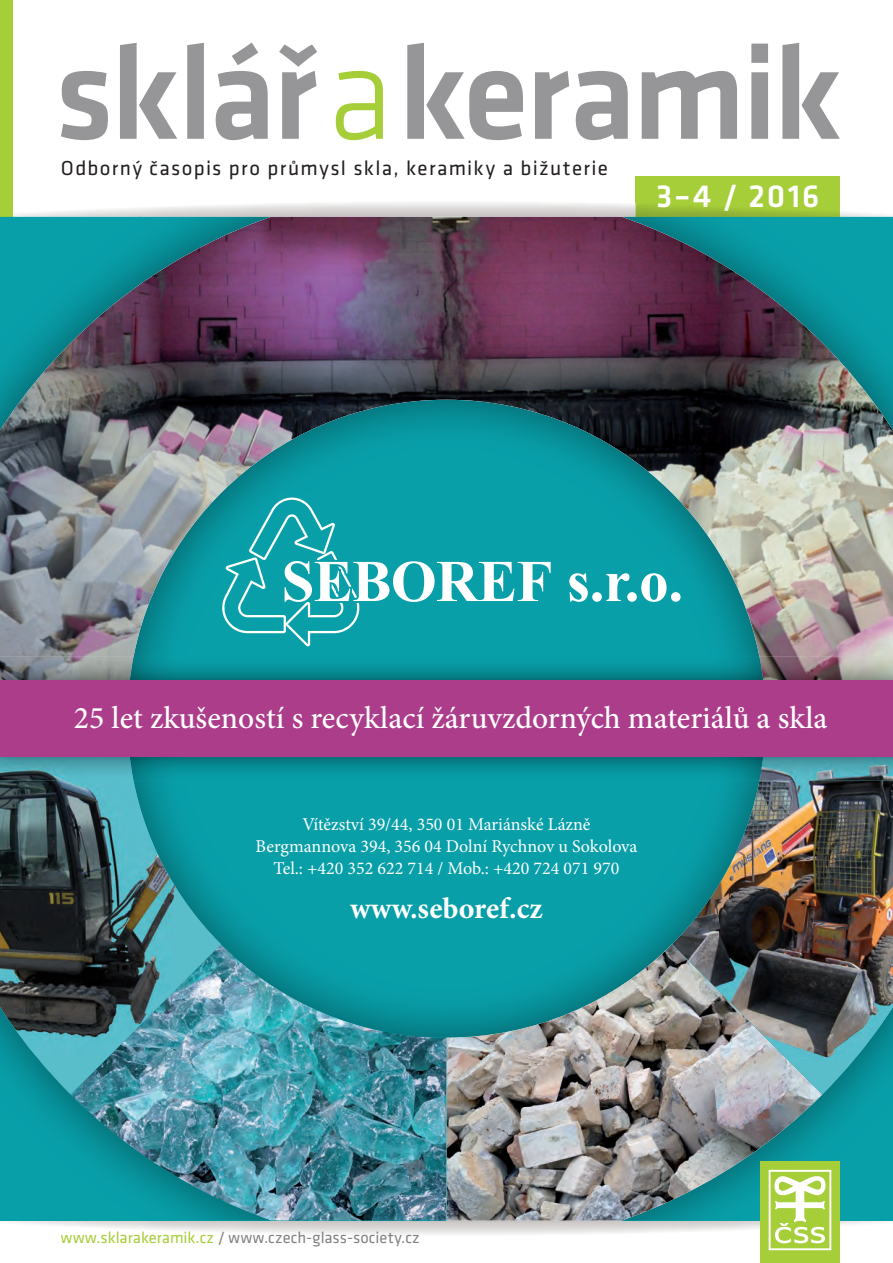
<style>
.page{position:relative;width:893px;height:1263px;background:#fff}
.page>*{position:absolute;margin:0;border:0;box-sizing:border-box;transform-origin:0 0}
.t1{font:500 33px "Klavika Basic";color:#fff}
.t2{font:500 31.5px "Minion Pro";color:#fff}
.t3{font:700 30px "Minion Pro";color:#fff}
.t4{font:21px "Klavika Basic";letter-spacing:.06em;color:#231f20}
.t5{font:18px/21.6px "Minion Pro";color:#fff;text-align:center}
.t6{font:16.5px "Klavika Basic";color:#828283}
.s1{color:#fcfcfc}
.s2{color:#f6f6f5}
.s3{color:#a6ce39}
</style>
<div class="page">
<div style="left:636px;top:176px;width:204px;height:41px;background:#a6ce39"></div>
<img style="left:0;top:1220px;width:893px;height:14px">
<img style="left:13px;top:201px;width:880px;height:16px">
<img style="left:636px;top:203px;width:204px;height:14px">
<img style="left:658px;top:204px;width:160px;height:7px">
<svg style="left:61px;top:43px;width:779px;height:97px"></svg>
<svg style="left:336px;top:71px;width:47px;height:69px"></svg>
<div style="left:0;top:0;width:13px;height:217px;background:#a6ce39"></div>
<div style="left:221px;top:780px;width:451px;height:70px;background:#089fa9"></div>
<div style="left:221px;top:850px;width:451px;height:94px;background:#089fa9"></div>
<div style="left:0;top:1094px;width:38px;height:126px;background:#089fa9"></div>
<div style="left:855px;top:1094px;width:38px;height:126px;background:#089fa9"></div>
<img style="left:38px;top:1094px;width:33px;height:126px">
<img style="left:822px;top:1094px;width:33px;height:126px">
<img style="left:71px;top:944px;width:751px;height:276px">
<svg style="left:672px;top:780px;width:221px;height:314px;background:#5ca3a8"></svg>
<img style="left:718px;top:780px;width:175px;height:281px">
<img style="left:672px;top:874px;width:47px;height:141px">
<img style="left:0;top:217px;width:893px;height:463px">
<svg style="left:0;top:780px;width:221px;height:314px;background:#389dab"></svg>
<img style="left:0;top:780px;width:175px;height:275px">
<img style="left:174px;top:872px;width:47px;height:138px">
<img style="left:0;top:657px;width:765px;height:123px">
<img style="left:759px;top:757px;width:134px;height:23px">
<img style="left:0;top:757px;width:134px;height:23px">
<div style="left:0;top:680px;width:893px;height:77px;background:#ac3d8b"></div>
<svg style="left:221px;top:497px;width:330px;height:149px;background:#28abb3"></svg>
<svg style="left:569px;top:573px;width:112px;height:29px"></svg>
<div style="left:760px;top:1161px;width:80px;height:102px;background:#a6ce39"></div>
<svg style="left:769px;top:1170px;width:62px;height:80px"></svg>
<p class="t4" style="left:61px;top:160px;width:549px">Odborný časopis pro průmysl skla, keramiky a bižuterie</p>
<h1 class="t1" style="left:656px;top:183px;width:165px"><span class="s1">3</span> 4 <span class="s2">/</span> 2016</h1>
<h1 class="t1" style="left:674px;top:183px;width:18px">–</h1>
<h2 class="t2" style="left:74px;top:705px;width:755px">25 let zkušeností s recyklací žáruvzdorných materiálů a skla</h2>
<p class="t5" style="left:255px;top:815px;width:383px">Vítězství 39/44, 350 01 Mariánské Lázně<br>Bergmannova 394, 356 04 Dolní Rychnov u Sokolova<br>Tel.: +420 352 622 714 / Mob.: +420 724 071 970</p>
<h3 class="t3" style="left:350px;top:896px;width:194px">www.seboref.cz</h3>
<p class="t6" style="left:61px;top:1231px;width:360px"><span class="s3">www.sklarakeramik.cz</span> / www.czech-glass-society.cz</p>
</div>
